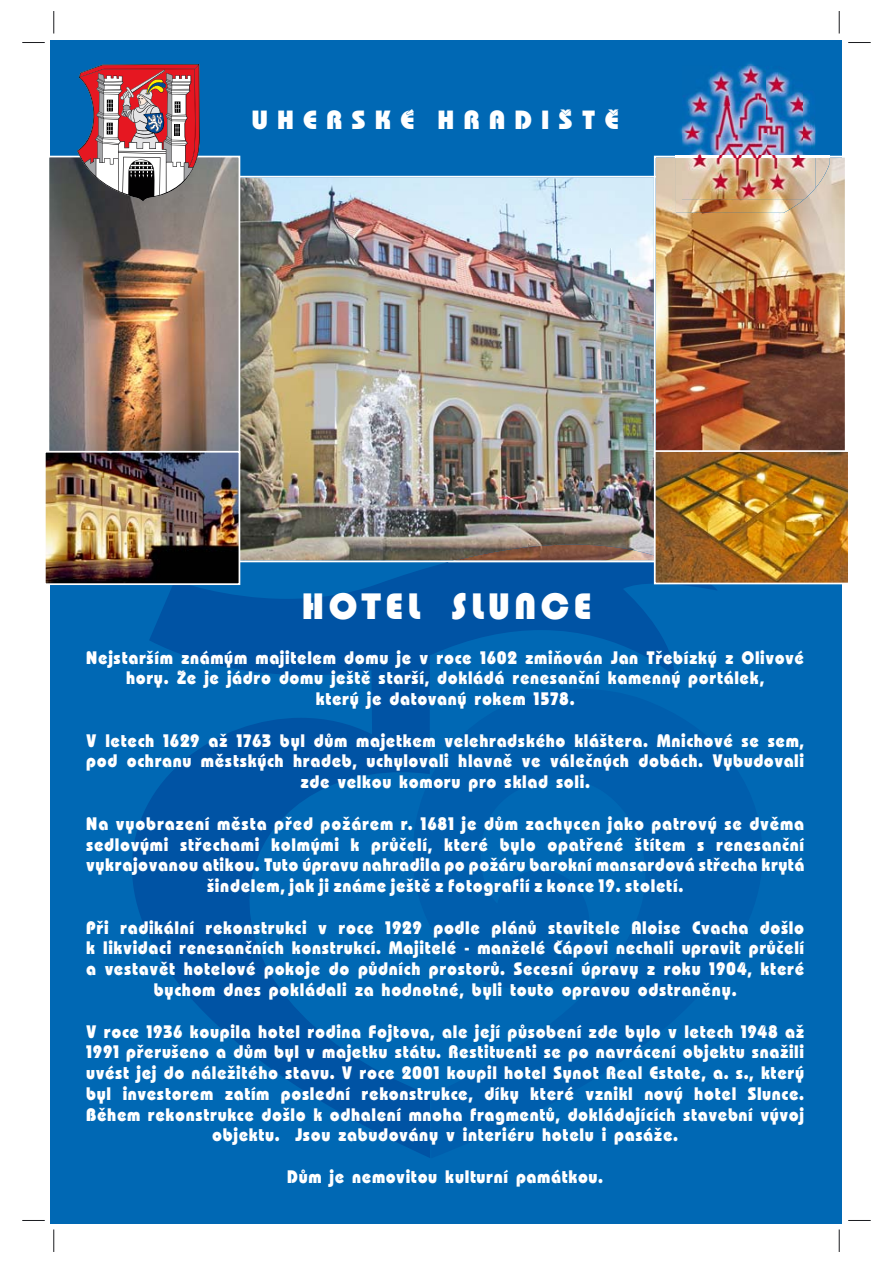
<style>
.page{position:relative;width:893px;height:1263px;background:#fff}
.page>*{position:absolute;margin:0;border:0;box-sizing:border-box;transform-origin:0 0}
.t1{font:38.1px "Bauhaus 93";letter-spacing:.105em;color:#fff}
.t2{font:27.75px "Bauhaus Itc PEE Heav";letter-spacing:.37em;color:#fff}
.t3{font:19.05px/20.9px "Bauhaus Itc PEE Heav";letter-spacing:.075em;color:#fff;text-align:center;scale:.9 1}
</style>
<div class="page">
<div style="left:51px;top:40px;width:791px;height:1183px;background:#0068b4"></div>
<img style="left:240px;top:176px;width:414px;height:386px">
<svg style="left:132px;top:562px;width:585px;height:596px"></svg>
<img style="left:454px;top:545px;width:200px;height:16px">
<svg style="left:447px;top:561px;width:207px;height:1px"></svg>
<img style="left:51px;top:159px;width:186px;height:292px">
<div style="left:48px;top:156px;width:192px;height:307px;border:2px solid #fff"></div>
<img style="left:654px;top:156px;width:191px;height:294px">
<img style="left:746px;top:63px;width:8px;height:3px">
<img style="left:676px;top:128px;width:6px;height:28px">
<img style="left:676px;top:157px;width:128px;height:56px">
<img style="left:815px;top:127px;width:14px;height:61px">
<svg style="left:815px;top:156px;width:14px;height:1px"></svg>
<img style="left:682px;top:66px;width:121px;height:90px">
<img style="left:803px;top:96px;width:12px;height:60px">
<img style="left:682px;top:156px;width:133px;height:43px">
<img style="left:657px;top:453px;width:190px;height:128px">
<div style="left:654px;top:450px;width:196px;height:134px;border:2px solid #fff"></div>
<img style="left:47px;top:454px;width:190px;height:128px">
<div style="left:44px;top:451px;width:196px;height:134px;border:2px solid #fff"></div>
<svg style="left:77px;top:64px;width:123px;height:138px;background:#a4777e"></svg>
<svg style="left:22px;top:42px;width:23px;height:1px"></svg>
<svg style="left:848px;top:42px;width:23px;height:1px"></svg>
<svg style="left:22px;top:1220px;width:23px;height:1px"></svg>
<svg style="left:848px;top:1220px;width:23px;height:1px"></svg>
<svg style="left:54px;top:11px;width:1px;height:23px"></svg>
<svg style="left:54px;top:1229px;width:1px;height:23px"></svg>
<svg style="left:839px;top:11px;width:1px;height:23px"></svg>
<svg style="left:839px;top:1229px;width:1px;height:23px"></svg>
<h2 class="t2" style="left:252px;top:110px;width:368px">UHERSKÉ HRADIŠTĚ</h2>
<h1 class="t1" style="left:301px;top:585px;width:292px">HOTEL SLUNCE</h1>
<p class="t3" style="left:86px;top:649px;width:798px">Nejstarším známým majitelem domu je v roce 1602 zmiňován Jan Třebízký z Olivové hory. Že je jádro domu ještě starší, dokládá renesanční kamenný portálek,<br>který je datovaný rokem 1578.</p>
<p class="t3" style="left:86px;top:732px;width:798px">V letech 1629 až 1763 byl dům majetkem velehradského kláštera. Mnichové se sem, pod ochranu městských hradeb, uchylovali hlavně ve válečných dobách. Vybudovali zde velkou komoru pro sklad soli.</p>
<p class="t3" style="left:86px;top:815px;width:799px">Na vyobrazení města před požárem r. 1681 je dům zachycen jako patrový se dvěma sedlovými střechami kolmými k průčelí, které bylo opatřené štítem s renesanční vykrajovanou atikou. Tuto úpravu nahradila po požáru barokní mansardová střecha krytá šindelem, jak ji známe ještě z fotografií z konce 19. století.</p>
<p class="t3" style="left:86px;top:919px;width:798px">Při radikální rekonstrukci v roce 1929 podle plánů stavitele Aloise Cvacha došlo k likvidaci renesančních konstrukcí. Majitelé - manželé Čápovi nechali upravit průčelí a vestavět hotelové pokoje do půdních prostorů. Secesní úpravy z roku 1904, které bychom dnes pokládali za hodnotné, byli touto opravou odstraněny.</p>
<p class="t3" style="left:86px;top:1023px;width:798px">V roce 1936 koupila hotel rodina Fojtova, ale její působení zde bylo v letech 1948 až 1991 přerušeno a dům byl v majetku státu. Restituenti se po navrácení objektu snažili uvést jej do náležitého stavu. V roce 2001 koupil hotel Synot Real Estate, a. s., který byl investorem zatím poslední rekonstrukce, díky které vznikl nový hotel Slunce.<br>Během rekonstrukce došlo k odhalení mnoha fragmentů, dokládajících stavební vývoj objektu. Jsou zabudovány v interiéru hotelu i pasáže.</p>
<p class="t3" style="left:287px;top:1168px;width:352px">Dům je nemovitou kulturní památkou.</p>
</div>
